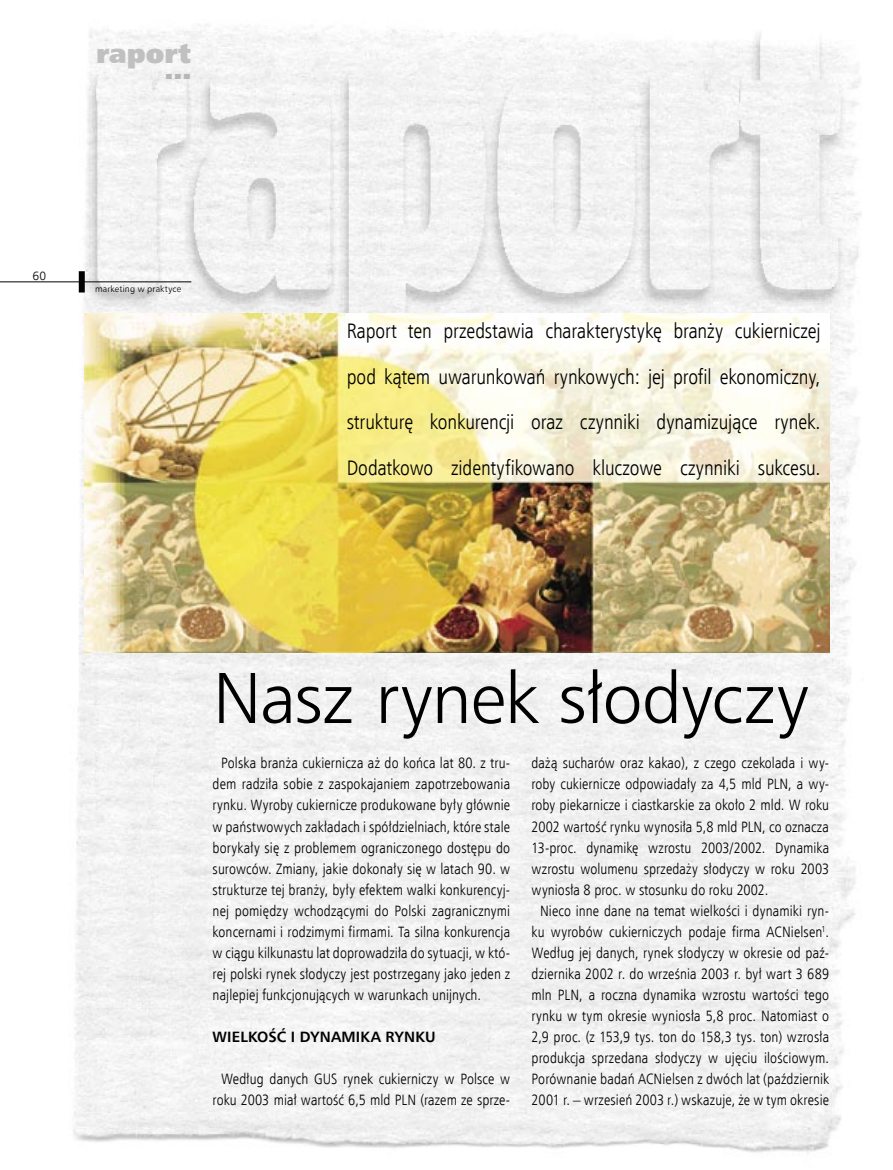
<style>
.page{position:relative;width:893px;height:1170px;background:#fff}
.page>*{position:absolute;margin:0;border:0;box-sizing:border-box;transform-origin:0 0}
.art_-_01_-_tytul{font:72px "Humnst 777 Lt EU Normal";letter-spacing:-.01em;color:#000}
.t1{font:27px "Humnst 777 X Blk EU Normal";color:#c0c0c0}
.t2{font:27px "Humnst 777 X Blk EU Normal";color:#b6b6b6}
.art_-_02_-_podtytul{font:21px/45.6px "Humnst 777 Lt Cn EU Normal";letter-spacing:-.005em;color:#000;text-align:justify}
.art_-_00_-_text{font:15px/21px "Humnst 777 Lt Cn EU Normal";letter-spacing:.01em;color:#000;text-align:justify}
.art_-_05_-_srodtytul_1{font:15px "Humnst 777 EU Bold";letter-spacing:.01em;color:#000}
.t3{font:12px "Humnst 777 Lt EU Normal";color:#000}
.t4{font:9px "Humnst 777 Lt EU Normal";letter-spacing:.02em;color:#000}
</style>
<div class="page">
<img style="left:60px;top:24px;width:802px;height:1129px">
<hr style="left:0;top:281px;width:191px;height:1px;background:#000">
<div style="left:79px;top:271px;width:6px;height:21px;background:#000"></div>
<img style="left:85px;top:314px;width:745px;height:338px">
<p class="t1" style="left:96px;top:36px;width:97px">raport</p>
<p class="t2" style="left:164px;top:52px;width:28px">…</p>
<p class="t3" style="left:33px;top:268px;width:15px">60</p>
<p class="t4" style="left:95px;top:284px;width:88px">marketing w praktyce</p>
<p class="art_-_02_-_podtytul" style="left:347px;top:307px;width:475px">Raport ten przedstawia charakterystykę branży cukierniczej pod kątem uwarunkowań rynkowych: jej profil ekonomiczny, strukturę konkurencji oraz czynniki dynamizujące rynek.</p>
<p class="art_-_02_-_podtytul" style="left:347px;top:444px;width:475px">Dodatkowo zidentyfikowano kluczowe czynniki sukcesu.</p>
<p class="art_-_01_-_tytul" style="left:213px;top:653px;width:597px">Nasz rynek słodyczy</p>
<p class="art_-_00_-_text" style="left:213px;top:752px;width:299px;text-indent:9px">Polska branża cukiernicza aż do końca lat 80. z tru&shy;dem radziła sobie z zaspokajaniem zapotrzebowania rynku. Wyroby cukiernicze produkowane były głównie w państwowych zakładach i spółdzielniach, które stale borykały się z problemem ograniczonego dostępu do surowców. Zmiany, jakie dokonały się w latach 90. w strukturze tej branży, były efektem walki konkurencyj&shy;nej pomiędzy wchodzącymi do Polski zagranicznymi koncernami i rodzimymi firmami. Ta silna konkurencja w ciągu kilkunastu lat doprowadziła do sytuacji, w któ&shy;rej polski rynek słodyczy jest postrzegany jako jeden z najlepiej funkcjonujących w warunkach unijnych.</p>
<p class="art_-_05_-_srodtytul_1" style="left:213px;top:1026px;width:225px">WIELKOŚĆ I DYNAMIKA RYNKU</p>
<p class="art_-_00_-_text" style="left:213px;top:1067px;width:299px;text-align:center">Według danych GUS rynek cukierniczy w Polsce w roku 2003 miał wartość 6,5 mld PLN (razem ze sprze-</p>
<p class="art_-_00_-_text" style="left:531px;top:752px;width:299px">dażą sucharów oraz kakao), z czego czekolada i wy&shy;roby cukiernicze odpowiadały za 4,5 mld PLN, a wy&shy;roby piekarnicze i ciastkarskie za około 2 mld. W roku 2002 wartość rynku wynosiła 5,8 mld PLN, co oznacza 13-proc. dynamikę wzrostu 2003/2002. Dynamika wzrostu wolumenu sprzedaży słodyczy w roku 2003 wyniosła 8 proc. w stosunku do roku 2002.</p>
<p class="art_-_00_-_text" style="left:531px;top:899px;width:299px;text-align:center">Nieco inne dane na temat wielkości i dynamiki ryn&shy;ku wyrobów cukierniczych podaje firma ACNielsen<sup>1</sup>.<br>Według jej danych, rynek słodyczy w okresie od paź&shy;dziernika 2002 r. do września 2003 r. był wart 3 689 mln PLN, a roczna dynamika wzrostu wartości tego rynku w tym okresie wyniosła 5,8 proc. Natomiast o 2,9 proc. (z 153,9 tys. ton do 158,3 tys. ton) wzrosła produkcja sprzedana słodyczy w ujęciu ilościowym.<br>Porównanie badań ACNielsen z dwóch lat (październik 2001 r. – wrzesień 2003 r.) wskazuje, że w tym okresie</p>
</div>
